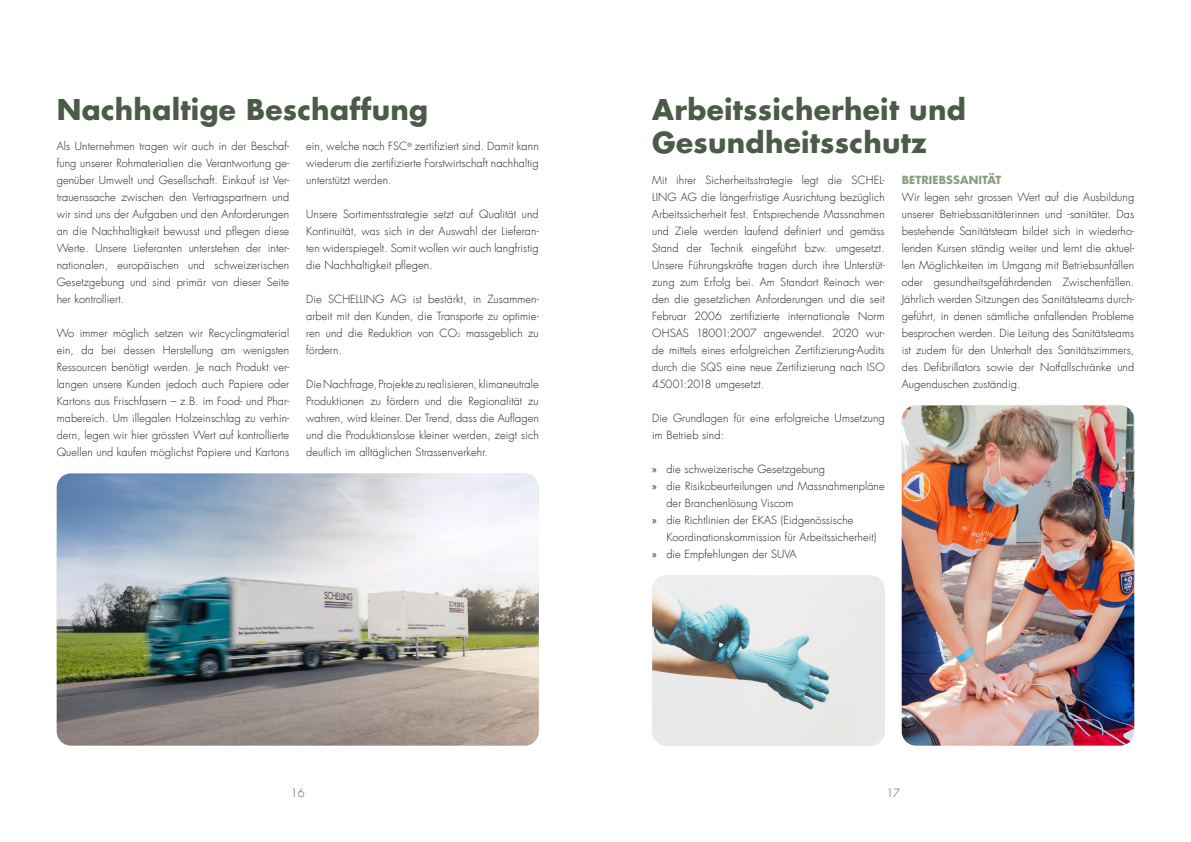
<style>
.page{position:relative;width:1191px;height:842px;background:#fff}
.page>*{position:absolute;margin:0;border:0;box-sizing:border-box;transform-origin:0 0}
.t1{font:700 28px/33px "Futura Com";letter-spacing:.01em;color:#4c5b49}
.t2{font:300 11px/17px "Futura Com";letter-spacing:.01em;color:#21201c;text-align:justify}
.t3{font:700 11px "Futura Com";letter-spacing:.01em;color:#8b9e82}
.t4{font:300 11px "Futura Com";color:#4c5b49}
.s1{font-size:5.5px}
.s2{font-family:"Myriad Pro";font-weight:400}
</style>
<div class="page">
<img style="left:57px;top:473px;width:482px;height:273px">
<img style="left:652px;top:575px;width:232px;height:171px">
<img style="left:901px;top:405px;width:233px;height:341px">
<h1 class="t1" style="left:57px;top:92px;width:373px">Nachhaltige Beschaffung</h1>
<p class="t2" style="left:57px;top:138px;width:234px">Als Unternehmen tragen wir auch in der Beschaf&shy;fung unserer Rohmaterialien die Verantwortung ge&shy;genüber Umwelt und Gesellschaft. Einkauf ist Ver&shy;trauenssache zwischen den Vertragspartnern und wir sind uns der Aufgaben und den Anforderungen an die Nachhaltigkeit bewusst und pflegen diese Werte. Unsere Lieferanten unterstehen der inter&shy;nationalen, europäischen und schweizerischen Gesetzgebung und sind primär von dieser Seite her kontrolliert.</p>
<p class="t2" style="left:57px;top:325px;width:234px">Wo immer möglich setzen wir Recyclingmaterial ein, da bei dessen Herstellung am wenigsten Ressourcen benötigt werden. Je nach Produkt ver&shy;langen unsere Kunden jedoch auch Papiere oder Kartons aus Frischfasern – z.B. im Food- und Phar&shy;mabereich. Um illegalen Holzeinschlag zu verhin&shy;dern, legen wir hier grössten Wert auf kontrollierte Quellen und kaufen möglichst Papiere und Kartons</p>
<p class="t2" style="left:306px;top:138px;width:234px">ein, welche nach FSC<sup>®</sup> zertifiziert sind. Damit kann wiederum die zertifizierte Forstwirtschaft nachhaltig unterstützt werden.</p>
<p class="t2" style="left:306px;top:206px;width:234px">Unsere Sortimentsstrategie setzt auf Qualität und Kontinuität, was sich in der Auswahl der Lieferan&shy;ten widerspiegelt. Somit wollen wir auch langfristig die Nachhaltigkeit pflegen.</p>
<p class="t2" style="left:306px;top:291px;width:234px">Die SCHELLING AG ist bestärkt, in Zusammen&shy;arbeit mit den Kunden, die Transporte zu optimie&shy;ren und die Reduktion von CO<span class="s1">2</span> massgeblich zu fördern.</p>
<p class="t2" style="left:306px;top:376px;width:234px">Die Nachfrage, Projekte zu realisieren, klimaneutrale Produktionen zu fördern und die Regionalität zu wahren, wird kleiner. Der Trend, dass die Auflagen und die Produktionslose kleiner werden, zeigt sich deutlich im alltäglichen Strassenverkehr.</p>
<h1 class="t1" style="left:652px;top:92px;width:315px">Arbeitssicherheit und<br>Gesundheitsschutz</h1>
<p class="t2" style="left:652px;top:172px;width:234px">Mit ihrer Sicherheitsstrategie legt die SCHEL-LING AG die längerfristige Ausrichtung bezüglich Arbeitssicherheit fest. Entsprechende Massnahmen und Ziele werden laufend definiert und gemäss Stand der Technik eingeführt bzw. umgesetzt.<br>Unsere Führungskräfte tragen durch ihre Unterstüt&shy;zung zum Erfolg bei. Am Standort Reinach wer&shy;den die gesetzlichen Anforderungen und die seit Februar 2006 zertifizierte internationale Norm OHSAS 18001:2007 angewendet. 2020 wur&shy;de mittels eines erfolgreichen Zertifizierung-Audits durch die SQS eine neue Zertifizierung nach ISO 45001:2018 umgesetzt.</p>
<p class="t2" style="left:652px;top:410px;width:234px">Die Grundlagen für eine erfolgreiche Umsetzung im Betrieb sind:</p>
<p class="t2" style="left:652px;top:461px;width:174px"><span class="s2">»</span> die schweizerische Gesetzgebung</p>
<p class="t2" style="left:652px;top:478px;width:234px"><span class="s2">»</span> die Risikobeurteilungen und Massnahmenpläne</p>
<p class="t2" style="left:666px;top:495px;width:128px">der Branchenlösung Viscom</p>
<p class="t2" style="left:652px;top:512px;width:203px"><span class="s2">»</span> die Richtlinien der EKAS (Eidgenössische</p>
<p class="t2" style="left:666px;top:529px;width:212px">Koordinationskommission für Arbeitssicherheit)</p>
<p class="t2" style="left:652px;top:546px;width:146px"><span class="s2">»</span> die Empfehlungen der SUVA</p>
<p class="t3" style="left:901px;top:172px;width:101px">BETRIEBSSANITÄT</p>
<p class="t2" style="left:901px;top:189px;width:234px">Wir legen sehr grossen Wert auf die Ausbildung unserer Betriebssanitäterinnen und -sanitäter. Das bestehende Sanitätsteam bildet sich in wiederho&shy;lenden Kursen ständig weiter und lernt die aktuel&shy;len Möglichkeiten im Umgang mit Betriebsunfällen oder gesundheitsgefährdenden Zwischenfällen.<br>Jährlich werden Sitzungen des Sanitätsteams durch&shy;geführt, in denen sämtliche anfallenden Probleme besprochen werden. Die Leitung des Sanitätsteams ist zudem für den Unterhalt des Sanitätszimmers, des Defibrillators sowie der Notfallschränke und Augenduschen zuständig.</p>
<p class="t4" style="left:291px;top:785px;width:15px">16</p>
<p class="t4" style="left:886px;top:785px;width:15px">17</p>
</div>
